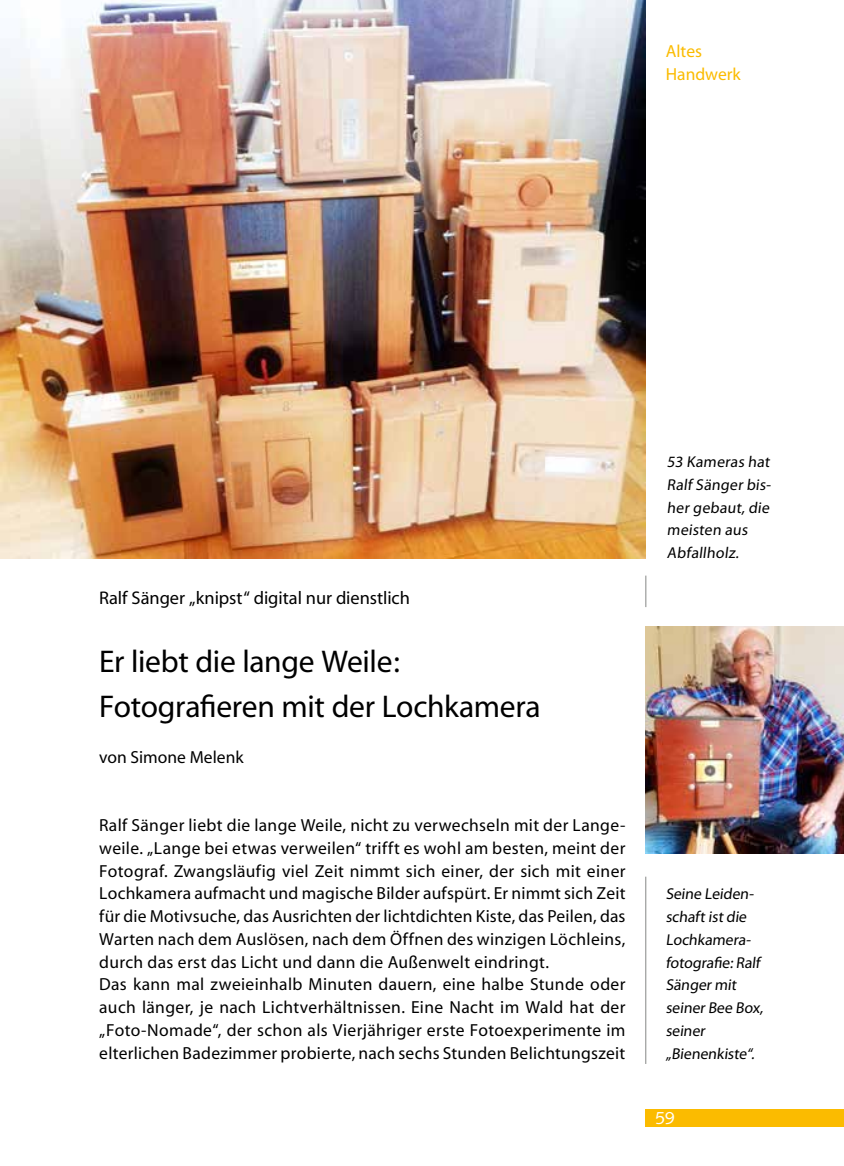
<style>
.page{position:relative;width:844px;height:1166px;background:#fff}
.page>*{position:absolute;margin:0;border:0;box-sizing:border-box;transform-origin:0 0}
.t1{font:31.5px/45.5px "Myriad";letter-spacing:-.01em;color:#000}
.t2{font:18.38px "Myriad";letter-spacing:-.005em;color:#000}
.t3{font:17.5px/22.8px "Myriad";letter-spacing:.02em;color:#000}
.t4{font:17.5px "Myriad";color:#000}
.t5{font:17.5px/22.8px "Myriad";color:#fbbb00}
.t6{font:17.5px "Syntax";color:#fff}
.t7{font:15.75px/22.8px "Myriad Pro";color:#000}
</style>
<div class="page">
<div style="left:645px;top:1109px;width:198px;height:17px;background:#fbbb00"></div>
<hr style="left:645px;top:575px;width:1px;height:32px;background:#868786">
<img style="left:0;top:0;width:645px;height:558px">
<img style="left:645px;top:626px;width:198px;height:228px">
<hr style="left:645px;top:876px;width:1px;height:188px;background:#868786">
<p class="t5" style="left:665px;top:41px;width:76px">Altes<br>Handwerk</p>
<p class="t2" style="left:99px;top:588px;width:312px">Ralf Sänger „knipst“ digital nur dienstlich</p>
<h1 class="t1" style="left:99px;top:640px;width:443px">Er liebt die lange Weile:<br>Fotografieren mit der Lochkamera</h1>
<p class="t4" style="left:99px;top:748px;width:146px">von Simone Melenk</p>
<p class="t3" style="left:99px;top:815px;width:527px">Ralf Sänger liebt die lange Weile, nicht zu verwechseln mit der Lange&shy;weile. „Lange bei etwas verweilen“ trifft es wohl am besten, meint der Fotograf. Zwangsläufig viel Zeit nimmt sich einer, der sich mit einer Lochkamera aufmacht und magische Bilder aufspürt. Er nimmt sich Zeit für die Motivsuche, das Ausrichten der lichtdichten Kiste, das Peilen, das Warten nach dem Auslösen, nach dem Öffnen des winzigen Löchleins, durch das erst das Licht und dann die Außenwelt eindringt.<br>Das kann mal zweieinhalb Minuten dauern, eine halbe Stunde oder auch länger, je nach Lichtverhältnissen. Eine Nacht im Wald hat der „Foto-Nomade“, der schon als Vierjähriger erste Fotoexperimente im elterlichen Badezimmer probierte, nach sechs Stunden Belichtungszeit</p>
<p class="t7" style="left:666px;top:450px;width:108px">53 Kameras hat<br>Ralf Sänger bis&shy;her gebaut, die meisten aus<br>Abfallholz.</p>
<p class="t7" style="left:665px;top:882px;width:101px">Seine Leiden&shy;schaft ist die<br>Lochkamera&shy;fotografie:Ralf<br>Sänger mit seiner Bee Box, seiner „Bienenkiste“.</p>
<p class="t6" style="left:655px;top:1108px;width:21px">59</p>
</div>
